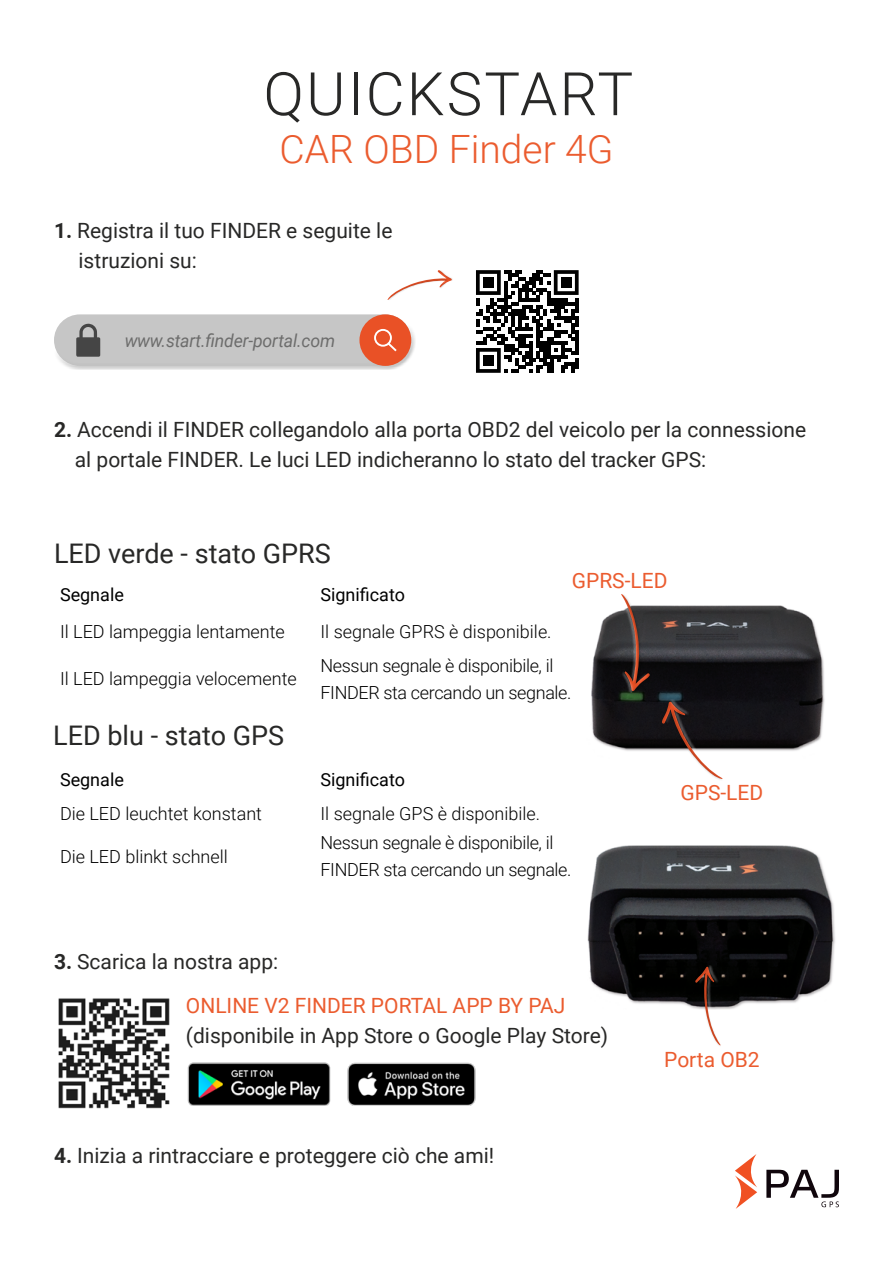
<style>
.page{position:relative;width:893px;height:1263px;background:#fff}
.page>*{position:absolute;margin:0;border:0;box-sizing:border-box;transform-origin:0 0}
.t1{font:300 60px "Roboto";letter-spacing:.035em;color:#282827}
.t2{font:300 39px "Roboto";color:#eb5c2f}
.t3{font:27px "Roboto";color:#282827}
.t4{font:21px/30px "Roboto";color:#282827}
.t5{font:21px "Roboto";color:#eb5c2f}
.t6{font:300 18px "Roboto";color:#000}
.t7{font:300 18px/27px "Roboto";letter-spacing:-.02em;color:#000}
.t8{font:18px "Roboto";color:#000}
.t9{font:italic 18px "Roboto";letter-spacing:-.01em;color:#3c3c3b}
.s1{font-weight:700}
</style>
<div class="page">
<div style="left:54px;top:323px;width:362px;height:47px;background:#000;opacity:.22"></div>
<div style="left:54px;top:314px;width:357px;height:52px;background:#c6c6c6;border-radius:26px"></div>
<div style="left:359px;top:314px;width:52px;height:52px;background:#e95126;border-radius:50%"></div>
<svg style="left:374px;top:329px;width:23px;height:22px"></svg>
<svg style="left:76px;top:323px;width:24px;height:34px"></svg>
<svg style="left:387px;top:270px;width:66px;height:30px"></svg>
<svg style="left:476px;top:270px;width:103px;height:103px"></svg>
<div style="left:483px;top:277px;width:11px;height:11px;background:#000"></div>
<div style="left:561px;top:277px;width:10px;height:11px;background:#000"></div>
<div style="left:483px;top:355px;width:11px;height:11px;background:#000"></div>
<svg style="left:766px;top:1170px;width:73px;height:37px"></svg>
<svg style="left:735px;top:1154px;width:22px;height:55px"></svg>
<img style="left:725px;top:605px;width:100px;height:146px">
<svg style="left:591px;top:594px;width:134px;height:186px"></svg>
<img style="left:587px;top:845px;width:248px;height:161px">
<svg style="left:678px;top:962px;width:62px;height:84px"></svg>
<img style="left:58px;top:998px;width:112px;height:111px">
<img style="left:188px;top:1062px;width:143px;height:44px">
<img style="left:347px;top:1063px;width:129px;height:42px">
<h1 class="t1" style="left:263px;top:52px;width:371px">QUICKSTART</h1>
<h2 class="t2" style="left:279px;top:122px;width:336px">CAR OBD Finder 4G</h2>
<p class="t4" style="left:79px;top:214px;width:315px;text-indent:-25px"><span class="s1">1.</span> Registra il tuo FINDER e seguite le istruzioni su:</p>
<p class="t9" style="left:124px;top:328px;width:212px">www.start.finder-portal.com</p>
<p class="t4" style="left:75px;top:414px;width:733px;text-indent:-21px"><span class="s1">2.</span> Accendi il FINDER collegandolo alla porta OBD2 del veicolo per la connessione al portale FINDER. Le luci LED indicheranno lo stato del tracker GPS:</p>
<p class="t3" style="left:54px;top:534px;width:278px">LED verde - stato GPRS</p>
<p class="t5" style="left:572px;top:566px;width:97px">GPRS-LED</p>
<p class="t8" style="left:60px;top:582px;width:65px">Segnale</p>
<p class="t8" style="left:320px;top:582px;width:86px">Significato</p>
<p class="t6" style="left:60px;top:619px;width:226px">Il LED lampeggia lentamente</p>
<p class="t6" style="left:320px;top:619px;width:233px">Il segnale GPRS è disponibile.</p>
<p class="t6" style="left:60px;top:666px;width:238px">Il LED lampeggia velocemente</p>
<p class="t7" style="left:320px;top:651px;width:253px">Nessun segnale è disponibile, il<br>FINDER sta cercando un segnale.</p>
<p class="t3" style="left:53px;top:716px;width:233px">LED blu - stato GPS</p>
<p class="t8" style="left:60px;top:767px;width:65px">Segnale</p>
<p class="t8" style="left:320px;top:767px;width:86px">Significato</p>
<p class="t6" style="left:60px;top:801px;width:203px">Die LED leuchtet konstant</p>
<p class="t6" style="left:320px;top:801px;width:221px">Il segnale GPS è disponibile.</p>
<p class="t6" style="left:60px;top:844px;width:169px">Die LED blinkt schnell</p>
<p class="t7" style="left:320px;top:829px;width:253px">Nessun segnale è disponibile, il<br>FINDER sta cercando un segnale.</p>
<p class="t4" style="left:54px;top:946px;width:226px"><span class="s1">3.</span> Scarica la nostra app:</p>
<p class="t5" style="left:186px;top:991px;width:381px">ONLINE V2 FINDER PORTAL APP BY PAJ</p>
<p class="t4" style="left:186px;top:1020px;width:424px">(disponibile in App Store o Google Play Store)</p>
<p class="t4" style="left:54px;top:1139px;width:442px"><span class="s1">4.</span> Inizia a rintracciare e proteggere ciò che ami!</p>
<p class="t5" style="left:680px;top:778px;width:84px">GPS-LED</p>
<p class="t5" style="left:664px;top:1045px;width:97px">Porta OB2</p>
</div>
